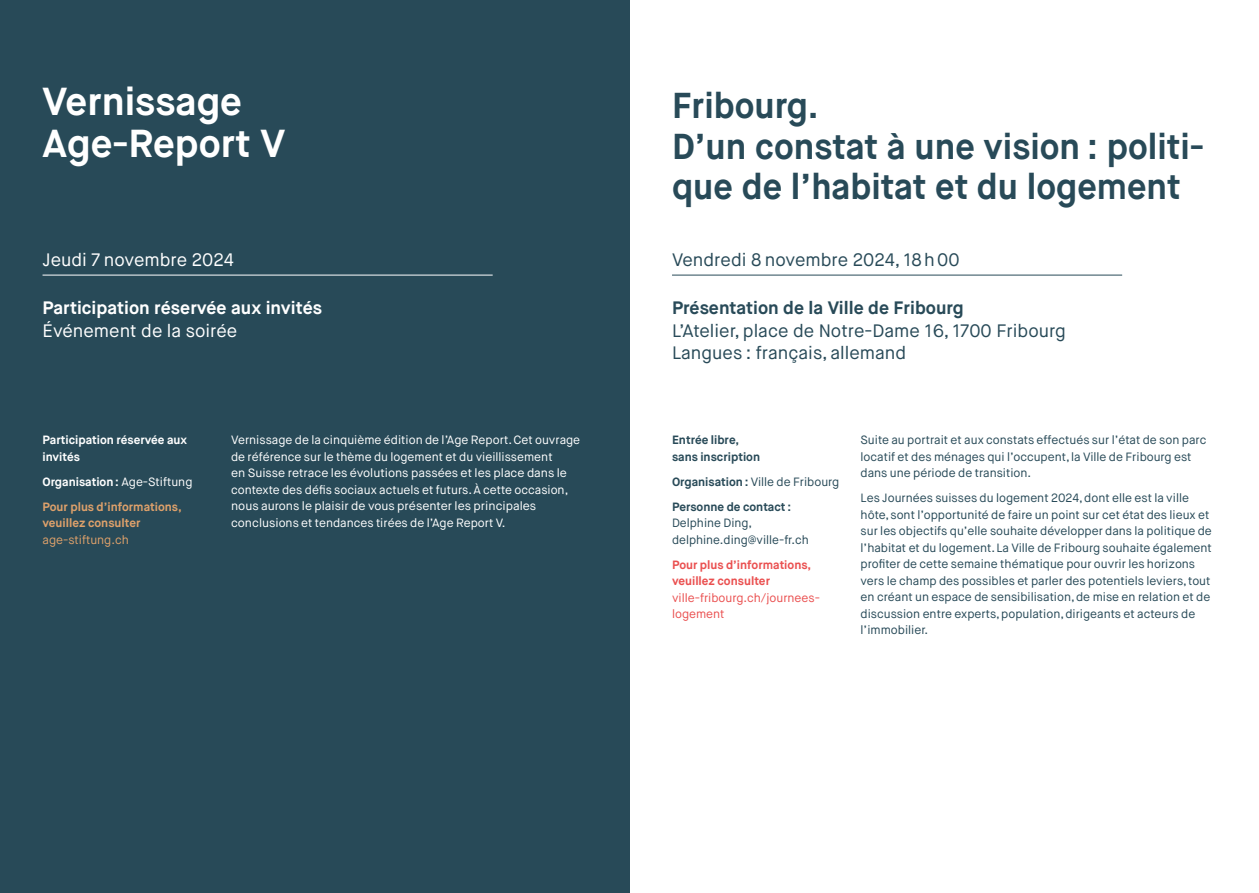
<style>
.page{position:relative;width:1259px;height:893px;background:#fff}
.page>*{position:absolute;margin:0;border:0;box-sizing:border-box;transform-origin:0 0}
.t1{font:700 39px/42px "Maison Neue";color:#fff}
.t2{font:700 36px/40.5px "Maison Neue";color:#284a58}
.t3{font:18px/22.5px "Maison Neue";color:#284a58}
.t4{font:18px "Maison Neue";color:#fff}
.t5{font:700 18px "Maison Neue";color:#284a58}
.t6{font:700 18px "Maison Neue";color:#fff}
.t7{font:12px/16.5px "Maison Neue";color:#284a58}
.t8{font:12px/16.5px "Maison Neue";color:#fff}
.t9{font:700 12px/16.5px "Maison Neue";color:#284a58}
.t10{font:700 12px/25px "Maison Neue";color:#dea16b}
.t11{font:700 12px/16.5px "Maison Neue";color:#ea5050}
.t12{font:12px/16.5px "Maison Neue";color:#ea5050}
.t13{font:700 12px/16.5px "Maison Neue";color:#fff}
.t14{font:12px "Maison Neue";color:#dea16b}
.s1{color:#fff}
.s2{font-weight:400;color:#fff}
.s3{font-weight:400}
</style>
<div class="page">
<div style="left:0;top:0;width:629px;height:893px;background:#284a58"></div>
<hr style="left:672px;top:275px;width:450px;height:1px;background:#284a58">
<hr style="left:43px;top:275px;width:450px;height:1px;background:#fff">
<h1 class="t1" style="left:43px;top:81px;width:244px">Vernissage<br>Age-Report V</h1>
<h2 class="t2" style="left:672px;top:86px;width:533px">Fribourg.<br>D’un constat à une vision : politi&shy;que de l’habitat et du logement</h2>
<h3 class="t4" style="left:43px;top:249px;width:193px">Jeudi 7 novembre 2024</h3>
<h3 class="t6" style="left:43px;top:297px;width:281px">Participation réservée aux invités</h3>
<h3 class="t4" style="left:43px;top:319px;width:196px">Événement de la soirée</h3>
<h3 class="t3" style="left:672px;top:249px;width:289px">Vendredi 8 novembre 2024, 18h00</h3>
<h3 class="t5" style="left:672px;top:297px;width:293px">Présentation de la Ville de Fribourg</h3>
<h3 class="t3" style="left:672px;top:319px;width:395px">L’Atelier, place de Notre-Dame 16, 1700 Fribourg<br>Langues : français, allemand</h3>
<p class="t13" style="left:43px;top:432px;width:146px">Participation réservée aux invités</p>
<p class="t10" style="left:43px;top:469px;width:151px"><span class="s1">Organisation :</span> <span class="s2">Age-Stiftung<br></span>Pour plus d’informations,</p>
<p class="t10" style="left:43px;top:510px;width:100px">veuillez consulter</p>
<p class="t14" style="left:43px;top:532px;width:88px">age-stiftung.ch</p>
<p class="t8" style="left:231px;top:432px;width:351px">Vernissage de la cinquième édition de l’Age Report. Cet ouvrage de référence sur le thème du logement et du vieillissement<br>en Suisse retrace les évolutions passées et les place dans le contexte des défis sociaux actuels et futurs. À cette occasion, nous aurons le plaisir de vous présenter les principales conclusions et tendances tirées de l’Age Report V.</p>
<p class="t9" style="left:672px;top:432px;width:90px">Entrée libre, sans inscription</p>
<p class="t9" style="left:672px;top:469px;width:169px;line-height:25px">Organisation : <span class="s3">Ville de Fribourg<br></span>Personne de contact :</p>
<p class="t7" style="left:672px;top:515px;width:138px">Delphine Ding, delphine.ding@ville-fr.ch</p>
<p class="t11" style="left:672px;top:556px;width:141px">Pour plus d’informations, veuillez consulter</p>
<p class="t12" style="left:672px;top:589px;width:149px">ville-fribourg.ch/journees&shy;logement</p>
<p class="t7" style="left:860px;top:432px;width:347px">Suite au portrait et aux constats effectués sur l’état de son parc locatif et des ménages qui l’occupent, la Ville de Fribourg est dans une période de transition.</p>
<p class="t7" style="left:860px;top:490px;width:353px">Les Journées suisses du logement 2024, dont elle est la ville hôte, sont l’opportunité de faire un point sur cet état des lieux et sur les objectifs qu’elle souhaite développer dans la politique de l’habitat et du logement. La Ville de Fribourg souhaite également profiter de cette semaine thématique pour ouvrir les horizons vers le champ des possibles et parler des potentiels leviers, tout en créant un espace de sensibilisation, de mise en relation et de discussion entre experts, population, dirigeants et acteurs de l’immobilier.</p>
</div>
